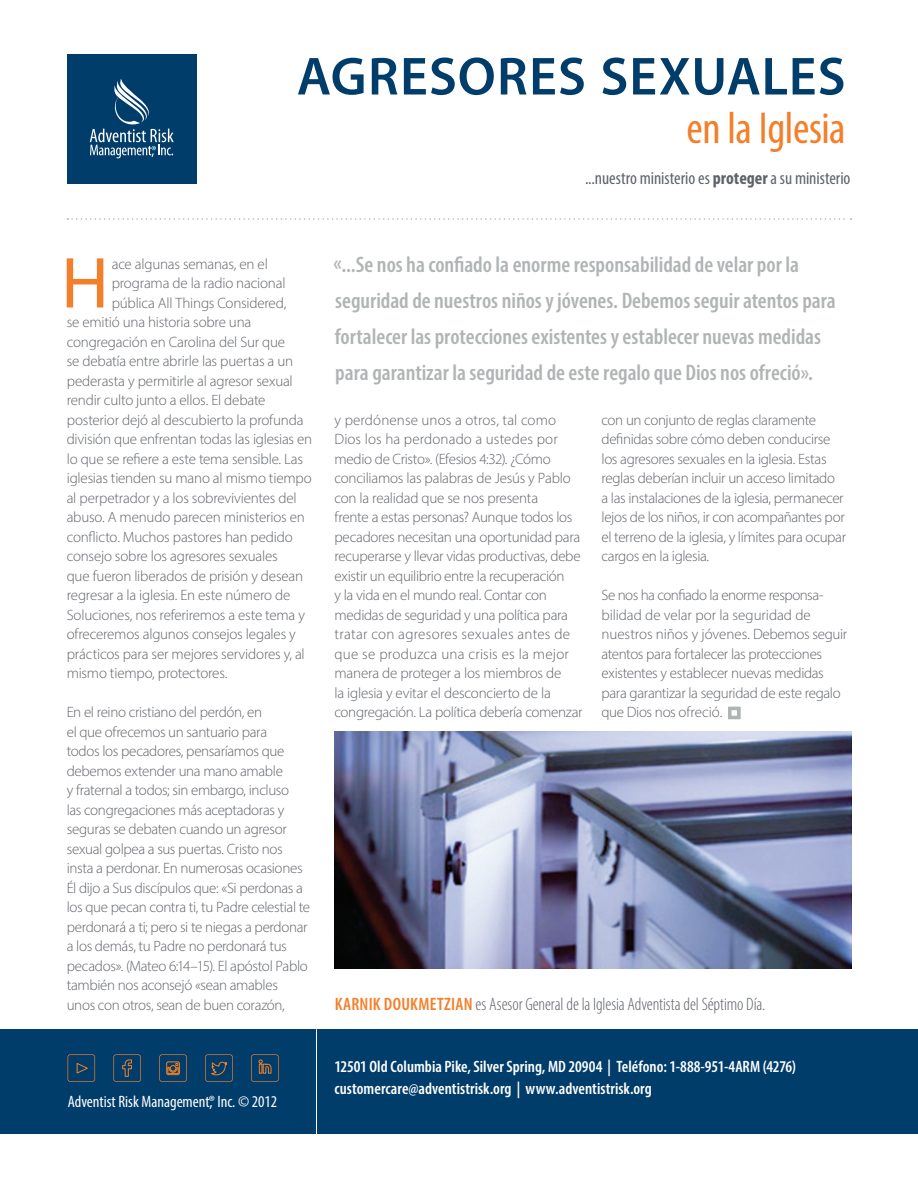
<style>
.page{position:relative;width:918px;height:1188px;background:#fff}
.page>*{position:absolute;margin:0;border:0;box-sizing:border-box;transform-origin:0 0}
.t1{font:72.9px "Myriad Pro";color:#f47f2a}
.t2{font:600 54px "Myriad Pro";letter-spacing:.02em;color:#003d6a}
.t3{font:condensed 45px "Myriad Pro";letter-spacing:-.01em;color:#f47f2a}
.t4{font:600 condensed 22.5px/36px "Myriad Pro";color:#b1b4b5}
.t5{font:300 condensed 18px "Myriad Pro";letter-spacing:-.005em;color:#5f6369}
.t6{font:condensed 18px "Myriad Pro";letter-spacing:-.005em;color:#5f6369}
.t7{font:600 condensed 16.5px/22.5px "Myriad Pro";letter-spacing:.005em;color:#fff}
.t8{font:condensed 16.5px "Myriad Pro";color:#fff}
.t9{font:300 15px/19.5px "Myriad Pro";letter-spacing:-.02em;color:#5f6369}
.s1{font-weight:700}
.s2{font-weight:600;color:#f47f2a}
</style>
<div class="page">
<svg style="left:68px;top:218px;width:783px;height:2px"></svg>
<div style="left:0;top:1029px;width:918px;height:105px;background:#003d6a"></div>
<svg style="left:113px;top:1054px;width:28px;height:28px"></svg>
<svg style="left:159px;top:1054px;width:28px;height:28px"></svg>
<svg style="left:251px;top:1054px;width:28px;height:28px"></svg>
<svg style="left:205px;top:1054px;width:28px;height:28px"></svg>
<svg style="left:68px;top:1054px;width:27px;height:28px"></svg>
<hr style="left:316px;top:1029px;width:1px;height:105px;background:#fff">
<div style="left:67px;top:54px;width:129px;height:130px;background:#003d6a"></div>
<svg style="left:90px;top:79px;width:84px;height:79px"></svg>
<svg style="left:728px;top:706px;width:13px;height:14px"></svg>
<img style="left:334px;top:732px;width:517px;height:237px">
<h2 class="t2" style="left:297px;top:42px;width:550px">AGRESORES SEXUALES</h2>
<h3 class="t3" style="left:687px;top:100px;width:161px">en la Iglesia</h3>
<p class="t6" style="left:585px;top:167px;width:267px">...nuestro ministerio es <span class="s1">proteger</span> a su ministerio</p>
<h1 class="t1" style="left:61px;top:238px;width:49px">H</h1>
<p class="t9" style="left:112px;top:254px;width:158px">ace algunas semanas, en el</p>
<p class="t9" style="left:112px;top:273px;width:175px">programa de la radio nacional</p>
<p class="t9" style="left:112px;top:293px;width:176px">pública All Things Considered,</p>
<p class="t9" style="left:67px;top:312px;width:186px">se emitió una historia sobre una</p>
<p class="t9" style="left:67px;top:332px;width:220px">congregación en Carolina del Sur que</p>
<p class="t9" style="left:67px;top:351px;width:228px">se debatía entre abrirle las puertas a un</p>
<p class="t9" style="left:67px;top:371px;width:228px">pederasta y permitirle al agresor sexual</p>
<p class="t9" style="left:67px;top:390px;width:200px">rendir culto junto a ellos. El debate</p>
<p class="t9" style="left:67px;top:410px;width:238px">posterior dejó al descubierto la profunda</p>
<p class="t9" style="left:67px;top:429px;width:247px">división que enfrentan todas las iglesias en</p>
<p class="t9" style="left:67px;top:449px;width:238px">lo que se refiere a este tema sensible. Las</p>
<p class="t9" style="left:67px;top:468px;width:246px">iglesias tienden su mano al mismo tiempo</p>
<p class="t9" style="left:67px;top:488px;width:231px">al perpetrador y a los sobrevivientes del</p>
<p class="t9" style="left:67px;top:507px;width:240px">abuso. A menudo parecen ministerios en</p>
<p class="t9" style="left:67px;top:527px;width:228px">conflicto. Muchos pastores han pedido</p>
<p class="t9" style="left:67px;top:546px;width:213px">consejo sobre los agresores sexuales</p>
<p class="t9" style="left:67px;top:566px;width:238px">que fueron liberados de prisión y desean</p>
<p class="t9" style="left:67px;top:585px;width:225px">regresar a la iglesia. En este número de</p>
<p class="t9" style="left:67px;top:605px;width:240px">Soluciones, nos referiremos a este tema y</p>
<p class="t9" style="left:67px;top:624px;width:231px">ofreceremos algunos consejos legales y</p>
<p class="t9" style="left:67px;top:644px;width:240px">prácticos para ser mejores servidores y, al</p>
<p class="t9" style="left:67px;top:663px;width:162px">mismo tiempo, protectores.</p>
<p class="t9" style="left:67px;top:702px;width:245px">En el reino cristiano del perdón, en<br>el que ofrecemos un santuario para<br>todos los pecadores, pensaríamos que debemos extender una mano amable<br>y fraternal a todos; sin embargo, incluso<br>las congregaciones más aceptadoras y seguras se debaten cuando un agresor sexual golpea a sus puertas. Cristo nos insta a perdonar. En numerosas ocasiones Él dijo a Sus discípulos que: «Si perdonas a los que pecan contra ti, tu Padre celestial te perdonará a ti; pero si te niegas a perdonar a los demás, tu Padre no perdonará tus pecados». (Mateo 6:14–15). El apóstol Pablo también nos aconsejó «sean amables unos con otros, sean de buen corazón,</p>
<p class="t8" style="left:68px;top:1092px;width:211px">Adventist Risk Management,® Inc. © 2012</p>
<p class="t4" style="left:333px;top:246px;width:504px">«...Se nos ha confiado la enorme responsabilidad de velar por la seguridad de nuestros niños y jóvenes. Debemos seguir atentos para fortalecer las protecciones existentes y establecer nuevas medidas para garantizar la seguridad de este regalo que Dios nos ofreció».</p>
<p class="t9" style="left:334px;top:410px;width:250px">y perdónense unos a otros, tal como Dios los ha perdonado a ustedes por medio de Cristo». (Efesios 4:32). ¿Cómo conciliamos las palabras de Jesús y Pablo con la realidad que se nos presenta<br>frente a estas personas? Aunque todos los pecadores necesitan una oportunidad para recuperarse y llevar vidas productivas, debe existir un equilibrio entre la recuperación<br>y la vida en el mundo real. Contar con medidas de seguridad y una política para tratar con agresores sexuales antes de que se produzca una crisis es la mejor manera de proteger a los miembros de<br>la iglesia y evitar el desconcierto de la congregación. La política debería comenzar</p>
<p class="t9" style="left:602px;top:410px;width:246px">con un conjunto de reglas claramente definidas sobre cómo deben conducirse los agresores sexuales en la iglesia. Estas reglas deberían incluir un acceso limitado<br>a las instalaciones de la iglesia, permanecer lejos de los niños, ir con acompañantes por el terreno de la iglesia, y límites para ocupar cargos en la iglesia.</p>
<p class="t9" style="left:602px;top:585px;width:247px">Se nos ha confiado la enorme responsa&shy;bilidad de velar por la seguridad de nuestros niños y jóvenes. Debemos seguir atentos para fortalecer las protecciones existentes y establecer nuevas medidas para garantizar la seguridad de este regalo que Dios nos ofreció.</p>
<p class="t5" style="left:335px;top:993px;width:432px"><span class="s2">KARNIK DOUKMETZIAN</span> es Asesor General de la Iglesia Adventista del Séptimo Día.</p>
<p class="t7" style="left:334px;top:1055px;width:463px">12501 Old Columbia Pike, Silver Spring, MD 20904 | Teléfono: 1-888-951-4ARM (4276) customercare@adventistrisk.org | www.adventistrisk.org</p>
</div>
